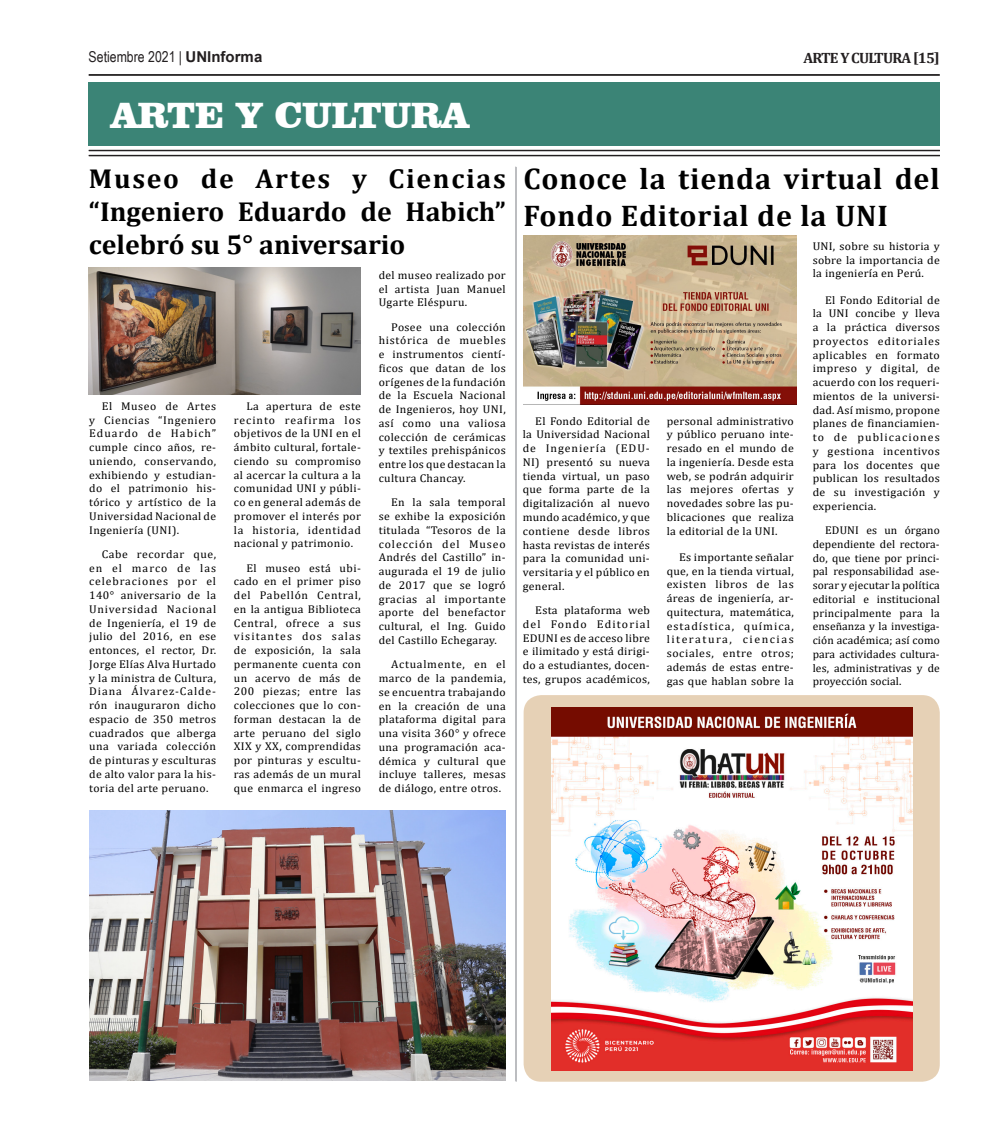
<style>
.page{position:relative;width:993px;height:1134px;background:#fff}
.page>*{position:absolute;margin:0;border:0;box-sizing:border-box;transform-origin:0 0}
.SECCIÓN_GRANDE{font:900 37.5px "Clarendon BT";color:#fff}
.Central_articulos{font:700 30px/36px "Cambria";letter-spacing:.03em;color:#000}
.Central_articulos-2{font:700 27.5px/33px "Cambria";color:#000;text-align:justify}
.Lugar_y_Fecha{font:15px "Arial Narrow";color:#231f20}
.Secciones{font:700 15px "Cambria";letter-spacing:-.05em;color:#231f20}
.Central_articulos-3{font:11.25px/13.8px "Cambria";letter-spacing:.03em;color:#000;text-align:justify;scale:1.04 1}
.Central_articulos-4{font:11.25px/13.8px "Cambria";letter-spacing:.03em;color:#000;text-align:justify;scale:1.05 1}
.Central_articulos-5{font:11.25px/13.8px "Cambria";letter-spacing:.03em;color:#000;text-align:justify}
.s1{font-family:"Arial";font-weight:700}
</style>
<div class="page">
<div style="left:88px;top:82px;width:851px;height:63px;background:#3b8476"></div>
<hr style="left:89px;top:150px;width:850px;height:1px;background:#231f20">
<hr style="left:89px;top:155px;width:850px;height:1px;background:#231f20">
<img style="left:523px;top:236px;width:273px;height:169px">
<img style="left:89px;top:267px;width:271px;height:128px">
<svg style="left:515px;top:166px;width:1px;height:916px"></svg>
<img style="left:89px;top:810px;width:416px;height:271px">
<hr style="left:89px;top:74px;width:850px;height:2px;background:#231f20">
<div style="left:523px;top:695px;width:416px;height:387px;background:#e6d1b6;border-radius:18px"></div>
<img style="left:551px;top:708px;width:361px;height:362px">
<p class="Lugar_y_Fecha" style="left:89px;top:46px;width:175px">Setiembre 2021 | <span class="s1">UNInforma</span></p>
<p class="Secciones" style="left:803px;top:47px;width:138px">ARTE Y CULTURA [15]</p>
<p class="SECCIÓN_GRANDE" style="left:111px;top:92px;width:358px">ARTE Y CULTURA</p>
<p class="Central_articulos-2" style="left:89px;top:161px;width:418px">Museo de Artes y Ciencias “Ingeniero Eduardo de Habich” celebró su 5° aniversario</p>
<p class="Central_articulos-3" style="left:89px;top:399px;width:123px;text-indent:12px">El Museo de Artes y Ciencias “Ingeniero Eduardo de Habich” cumple cinco años, re&shy;uniendo, conservando, exhibiendo y estudian&shy;do el patrimonio his&shy;tórico y artístico de la Universidad Nacional de Ingeniería (UNI).</p>
<p class="Central_articulos-3" style="left:89px;top:547px;width:123px;text-indent:12px">Cabe recordar que, en el marco de las celebraciones por el 140° aniversario de la Universidad Nacional de Ingeniería, el 19 de julio del 2016, en ese entonces, el rector, Dr.<br>Jorge Elías Alva Hurtado y la ministra de Cultura, Diana Álvarez-Calde&shy;rón inauguraron dicho espacio de 350 metros cuadrados que alberga una variada colección de pinturas y esculturas de alto valor para la his&shy;toria del arte peruano.</p>
<p class="Central_articulos-3" style="left:234px;top:399px;width:124px;text-indent:12px">La apertura de este recinto reafirma los objetivos de la UNI en el ámbito cultural, fortale&shy;ciendo su compromiso al acercar la cultura a la comunidad UNI y públi&shy;co en general además de promover el interés por la historia, identidad nacional y patrimonio.</p>
<p class="Central_articulos-3" style="left:234px;top:561px;width:124px;text-indent:12px">El museo está ubi&shy;cado en el primer piso del Pabellón Central, en la antigua Biblioteca Central, ofrece a sus visitantes dos salas de exposición, la sala permanente cuenta con un acervo de más de 200 piezas; entre las colecciones que lo con&shy;forman destacan la de arte peruano del siglo XIX y XX, comprendidas por pinturas y escultu&shy;ras además de un mural que enmarca el ingreso</p>
<p class="Central_articulos-3" style="left:378px;top:268px;width:124px">del museo realizado por el artista Juan Manuel Ugarte Eléspuru.</p>
<p class="Central_articulos-3" style="left:378px;top:320px;width:124px;text-indent:12px">Posee una colección histórica de muebles e instrumentos cientí&shy;ficos que datan de los orígenes de la fundación de la Escuela Nacional de Ingenieros, hoy UNI, así como una valiosa colección de cerámicas y textiles prehispánicos entre los que destacan la cultura Chancay.</p>
<p class="Central_articulos-3" style="left:378px;top:496px;width:124px;text-indent:12px">En la sala temporal se exhibe la exposición titulada “Tesoros de la colección del Museo Andrés del Castillo” in&shy;augurada el 19 de julio de 2017 que se logró gracias al importante aporte del benefactor cultural, el Ing. Guido del Castillo Echegaray.</p>
<p class="Central_articulos-3" style="left:378px;top:657px;width:124px;text-indent:12px">Actualmente, en el marco de la pandemia, se encuentra trabajando en la creación de una plataforma digital para una visita 360° y ofrece una programación aca&shy;démica y cultural que incluye talleres, mesas de diálogo, entre otros.</p>
<p class="Central_articulos" style="left:523px;top:160px;width:417px">Conoce la tienda virtual del<br>Fondo Editorial de la UNI</p>
<p class="Central_articulos-4" style="left:522px;top:414px;width:122px;text-indent:12px">El Fondo Editorial de la Universidad Nacional de Ingeniería (EDU-NI) presentó su nueva tienda virtual, un paso que forma parte de la digitalización al nuevo mundo académico, y que contiene desde libros hasta revistas de interés para la comunidad uni&shy;versitaria y el público en general.</p>
<p class="Central_articulos-4" style="left:522px;top:603px;width:122px;text-indent:12px">Esta plataforma web del Fondo Editorial EDUNI es de acceso libre e ilimitado y está dirigi&shy;do a estudiantes, docen&shy;tes, grupos académicos,</p>
<p class="Central_articulos-4" style="left:666px;top:414px;width:122px">personal administrativo y público peruano inte&shy;resado en el mundo de la ingeniería. Desde esta web, se podrán adquirir las mejores ofertas y novedades sobre las pu&shy;blicaciones que realiza la editorial de la UNI.</p>
<p class="Central_articulos-4" style="left:666px;top:550px;width:122px;text-indent:12px">Es importante señalar que, en la tienda virtual, existen libros de las áreas de ingeniería, ar&shy;quitectura, matemática, estadística, química, literatura, ciencias sociales, entre otros; además de estas entre&shy;gas que hablan sobre la</p>
<p class="Central_articulos-4" style="left:812px;top:239px;width:122px">UNI, sobre su historia y sobre la importancia de la ingeniería en Perú.</p>
<p class="Central_articulos-4" style="left:812px;top:293px;width:122px;text-indent:12px">El Fondo Editorial de la UNI concibe y lleva a la práctica diversos proyectos editoriales aplicables en formato impreso y digital, de acuerdo con los requeri&shy;mientos de la universi&shy;dad. Así mismo, propone planes de financiamien&shy;to de publicaciones y gestiona incentivos para los docentes que publican los resultados de su investigación y experiencia.</p>
<p class="Central_articulos-5" style="left:812px;top:523px;width:128px;text-indent:12px">EDUNI es un órgano dependiente del rectora&shy;do, que tiene por princi&shy;pal responsabilidad ase&shy;sorar y ejecutar la política editorial e institucional principalmente para la enseñanza y la investiga&shy;ción académica; así como para actividades cultura&shy;les, administrativas y de proyección social.</p>
</div>
